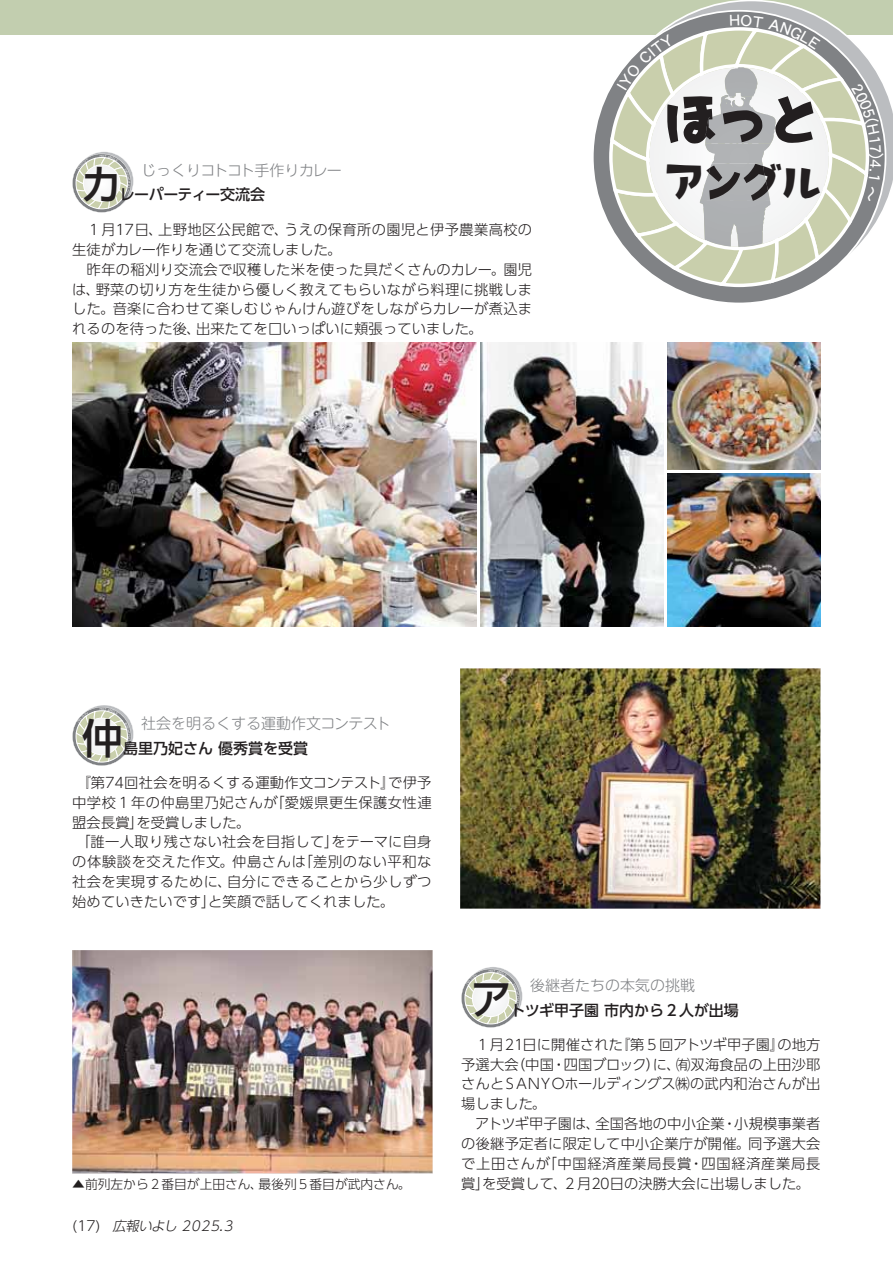
<style>
.page{position:relative;width:893px;height:1263px;background:#fff}
.page>*{position:absolute;margin:0;border:0;box-sizing:border-box;transform-origin:0 0}
.t1{font:51.9px "K Fhimaji KIDS 90 msp RKSJ H";color:#231f20}
.t2{font:41.25px "UD Shin Go Pr 6 N Medium 90 msp RKSJ V";color:#231f20}
.t3{font:38.85px "K Fhimaji KIDS 90 msp RKSJ H";color:#231f20}
.t4{font:15px "UD Shin Go Pr 6 N Medium 90 msp RKSJ V";color:#231f20}
.t5{font:15px "UD Shin M Go Pr 6 N Light 90 msp RKSJ H";color:#808285}
.t6{font:15px "UD Shin Go Pr 6 N Light 90 msp RKSJ H";letter-spacing:-.035em;color:#808285}
.t7{font:15px "UD Shin Go Pr 6 N Light 90 msp RKSJ H";color:#808285}
.t8{font:15px "UD Shin Go Pr 6 N Medium 90 msp RKSJ V";letter-spacing:-.035em;color:#231f20}
.t9{font:14.25px/19.8px "UD Shin Go Pr 6 N Light 90 msp RKSJ H";letter-spacing:.02em;color:#231f20}
.t10{font:italic 13.5px "UD Shin Go Pr 6 N Light 90 msp RKSJ H";color:#231f20}
.t11{font:12.75px "UD Shin Go Pr 6 N Light 90 msp RKSJ H";color:#231f20}
.s1{font-style:normal;font-size:13.8px}
</style>
<div class="page">
<div style="left:0;top:0;width:893px;height:35px;background:#c2ceaf"></div>
<svg style="left:697px;top:0;width:196px;height:201px"></svg>
<svg style="left:593px;top:10px;width:293px;height:293px"></svg>
<img style="left:480px;top:342px;width:183px;height:285px">
<img style="left:667px;top:474px;width:153px;height:153px">
<img style="left:72px;top:342px;width:404px;height:285px">
<img style="left:72px;top:950px;width:360px;height:223px">
<img style="left:667px;top:342px;width:153px;height:128px">
<img style="left:460px;top:668px;width:360px;height:241px">
<svg style="left:609px;top:15px;width:275px;height:272px"></svg>
<svg style="left:461px;top:967px;width:61px;height:61px"></svg>
<svg style="left:72px;top:152px;width:62px;height:61px"></svg>
<svg style="left:72px;top:705px;width:62px;height:61px"></svg>
<p class="t6" style="left:141px;top:164px;width:202px">じっくりコトコト手作りカレー</p>
<h2 class="t2" style="left:81px;top:169px;width:43px">カ</h2>
<p class="t8" style="left:120px;top:189px;width:147px">レーパーティー交流会</p>
<p class="t9" style="left:72px;top:222px;width:461px">　１月１７日、上野地区公民館で、うえの保育所の園児と伊予農業高校の生徒がカレー作りを通じて交流しました。<br>　昨年の稲刈り交流会で収穫した米を使った具だくさんのカレー。園児は、野菜の切り方を生徒から優しく教えてもらいながら料理に挑戦しました。音楽に合わせて楽しむじゃんけん遊びをしながらカレーが煮込まれるのを待った後、出来たてを口いっぱいに頬張っていました。</p>
<h1 class="t1" style="left:665px;top:100px;width:157px">ほっと</h1>
<h3 class="t3" style="left:665px;top:168px;width:157px">アングル</h3>
<p class="t5" style="left:141px;top:718px;width:251px">社会を明るくする運動作文コンテスト</p>
<h2 class="t2" style="left:82px;top:723px;width:43px">仲</h2>
<p class="t4" style="left:123px;top:742px;width:186px">島里乃妃さん 優秀賞を受賞</p>
<p class="t9" style="left:72px;top:775px;width:361px;text-indent:5px">『第７４回社会を明るくする運動作文コンテスト』で伊予中学校１年の仲島里乃妃さんが「愛媛県更生保護女性連盟会長賞」を受賞しました。<br>「誰一人取り残さない社会を目指して」をテーマに自身の体験談を交えた作文。仲島さんは「差別のない平和な社会を実現するために、自分にできることから少しずつ始めていきたいです」と笑顔で話してくれました。</p>
<p class="t11" style="left:72px;top:1179px;width:340px">▲前列左から２番目が上田さん、最後列５番目が武内さん。</p>
<p class="t10" style="left:72px;top:1221px;width:167px"><span class="s1">( 1 7 )</span> 広報いよし ２０２５．３</p>
<p class="t7" style="left:530px;top:979px;width:166px">後継者たちの本気の挑戦</p>
<h2 class="t2" style="left:471px;top:984px;width:43px">ア</h2>
<p class="t4" style="left:511px;top:1004px;width:230px">トツギ甲子園 市内から２人が出場</p>
<p class="t9" style="left:461px;top:1036px;width:361px">　１月２１日に開催された『第５回アトツギ甲子園』の地方予選大会（中国・四国ブロック）に、㈲双海食品の上田沙耶さんとＳＡＮＹＯホールディングス㈱の武内和治さんが出場しました。　<br>　アトツギ甲子園は、全国各地の中小企業・小規模事業者の後継予定者に限定して中小企業庁が開催。同予選大会で上田さんが「中国経済産業局長賞・四国経済産業局長賞」を受賞して、２月２０日の決勝大会に出場しました。</p>
</div>
